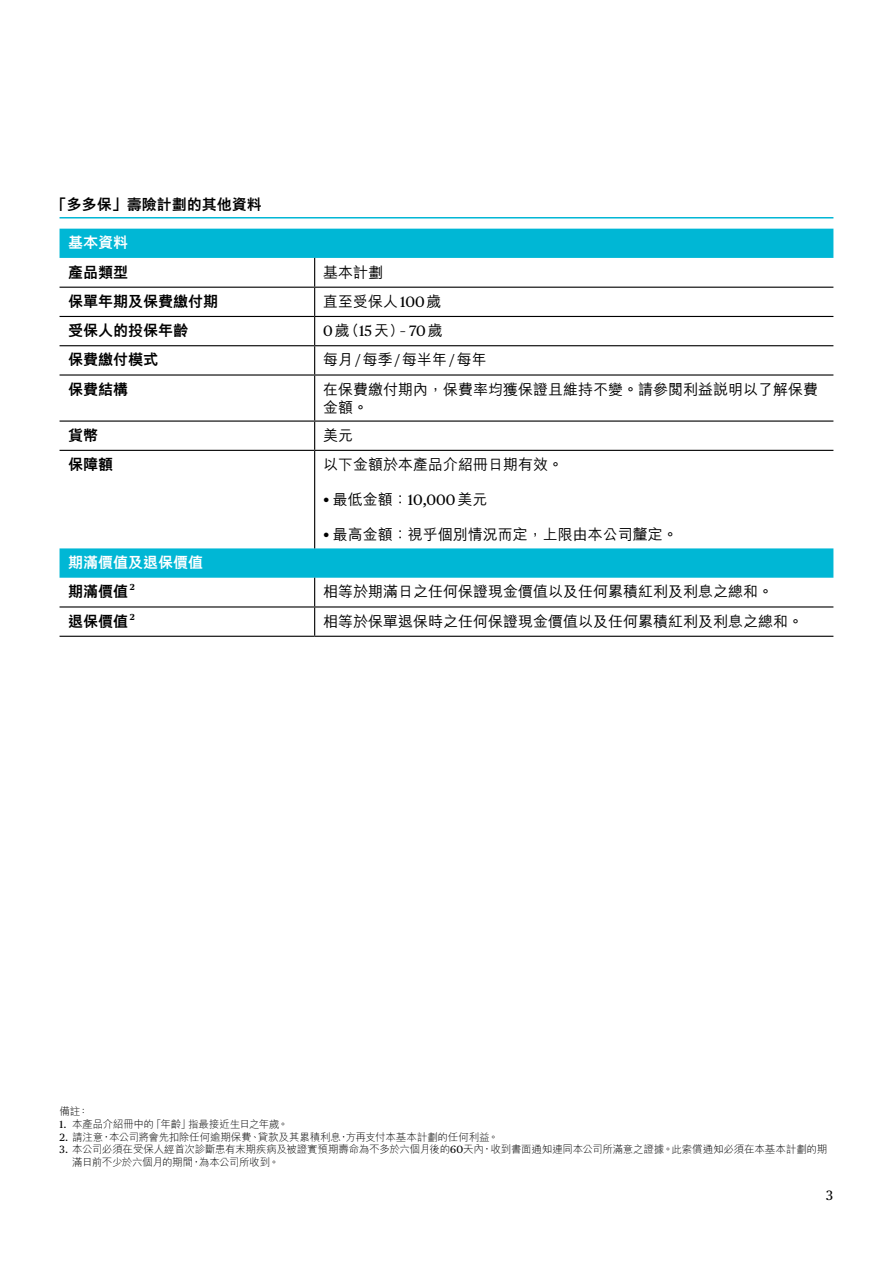
<style>
.page{position:relative;width:893px;height:1263px;background:#fff}
.page>*{position:absolute;margin:0;border:0;box-sizing:border-box;transform-origin:0 0}
.t1{font:500 15px/18px "M Hei HK";color:#000}
.t2{font:800 15px "M Hei HK";color:#000}
.t3{font:15px "Chubb Publico Text";color:#000}
.t4{font:800 15px "M Hei HK";color:#fff}
.t5{font:13.5px "Chubb Publico Text";color:#000}
.t6{font:300 10.5px/12.8px "M Hei HK";letter-spacing:-.02em;color:#000}
.t7{font:700 8.7px "Chubb Publico Text";color:#000}
.s1{font-family:"Chubb Publico Text";font-weight:400}
.s2{font-family:"M Hei HK";font-weight:500}
</style>
<div class="page">
<hr style="left:60px;top:217px;width:773px;height:1px;background:#00b7d5">
<svg style="left:60px;top:229px;width:773px;height:349px"></svg>
<hr style="left:60px;top:636px;width:255px;height:1px;background:#000">
<hr style="left:315px;top:636px;width:518px;height:1px;background:#000">
<hr style="left:315px;top:374px;width:518px;height:2px;background:#000">
<hr style="left:315px;top:420px;width:518px;height:2px;background:#000">
<hr style="left:315px;top:450px;width:518px;height:1px;background:#000">
<hr style="left:315px;top:287px;width:518px;height:1px;background:#000">
<hr style="left:315px;top:606px;width:518px;height:1px;background:#000">
<hr style="left:60px;top:287px;width:255px;height:1px;background:#000">
<hr style="left:60px;top:606px;width:255px;height:1px;background:#000">
<svg style="left:314px;top:578px;width:1px;height:58px"></svg>
<hr style="left:60px;top:316px;width:255px;height:1px;background:#000">
<hr style="left:60px;top:345px;width:255px;height:1px;background:#000">
<svg style="left:314px;top:258px;width:1px;height:116px"></svg>
<hr style="left:60px;top:374px;width:255px;height:2px;background:#000">
<hr style="left:314px;top:376px;width:1px;height:44px;background:#000">
<hr style="left:60px;top:420px;width:255px;height:2px;background:#000">
<svg style="left:314px;top:422px;width:1px;height:28px"></svg>
<hr style="left:60px;top:450px;width:255px;height:1px;background:#000">
<hr style="left:314px;top:451px;width:1px;height:97px;background:#000">
<hr style="left:315px;top:316px;width:518px;height:1px;background:#000">
<hr style="left:315px;top:345px;width:518px;height:1px;background:#000">
<h1 class="t2" style="left:52px;top:197px;width:212px">「多多保」壽險計劃的其他資料</h1>
<h1 class="t4" style="left:68px;top:235px;width:61px">基本資料</h1>
<h1 class="t2" style="left:68px;top:265px;width:61px">產品類型</h1>
<h1 class="t1" style="left:323px;top:262px;width:61px">基本計劃</h1>
<h1 class="t2" style="left:68px;top:294px;width:152px">保單年期及保費繳付期</h1>
<h1 class="t1" style="left:323px;top:291px;width:120px">直至受保人<span class="s1">100</span>歲</h1>
<h1 class="t2" style="left:68px;top:323px;width:121px">受保人的投保年齡</h1>
<h1 class="t3" style="left:323px;top:320px;width:121px">0<span class="s2">歲（</span>15<span class="s2">天)</span> – 70<span class="s2">歲</span></h1>
<h1 class="t2" style="left:68px;top:352px;width:91px">保費繳付模式</h1>
<h1 class="t1" style="left:323px;top:350px;width:165px">每月<span class="s1">/</span>每季<span class="s1">/</span>每半年<span class="s1">/</span>每年</h1>
<h1 class="t2" style="left:68px;top:382px;width:61px">保費結構</h1>
<h1 class="t1" style="left:323px;top:379px;width:497px">在保費繳付期內，保費率均獲保證且維持不變。請參閱利益說明以了解保費金額。</h1>
<h1 class="t2" style="left:68px;top:428px;width:31px">貨幣</h1>
<h1 class="t1" style="left:323px;top:425px;width:31px">美元</h1>
<h1 class="t2" style="left:68px;top:457px;width:46px">保障額</h1>
<h1 class="t1" style="left:323px;top:454px;width:241px">以下金額於本產品介紹冊日期有效。</h1>
<h1 class="t3" style="left:323px;top:488px;width:166px">• <span class="s2">最低金額：</span>10,000<span class="s2">美元</span></h1>
<h1 class="t1" style="left:323px;top:524px;width:356px"><span class="s1">•</span> 最高金額：視乎個別情況而定，上限由本公司釐定。</h1>
<h1 class="t4" style="left:68px;top:555px;width:136px">期滿價值及退保價值</h1>
<h1 class="t2" style="left:68px;top:584px;width:61px">期滿價值</h1>
<p class="t7" style="left:130px;top:580px;width:6px">2</p>
<h1 class="t1" style="left:323px;top:582px;width:451px">相等於期滿日之任何保證現金價值以及任何累積紅利及利息之總和。</h1>
<h1 class="t2" style="left:68px;top:614px;width:61px">退保價值</h1>
<p class="t7" style="left:130px;top:610px;width:6px">2</p>
<h1 class="t1" style="left:323px;top:611px;width:481px">相等於保單退保時之任何保證現金價值以及任何累積紅利及利息之總和。</h1>
<p class="t6" style="left:60px;top:1105px;width:31px">備註：</p>
<p class="t6" style="left:60px;top:1117px;width:230px"><span class="s1">1.</span> 本產品介紹冊中的「年齡」指最接近生日之年歲。</p>
<p class="t6" style="left:60px;top:1130px;width:441px"><span class="s1">2.</span> 請注意，本公司將會先扣除任何逾期保費、貸款及其累積利息，方再支付本基本計劃的任何利益。</p>
<p class="t6" style="left:72px;top:1143px;width:756px;text-indent:-13px"><span class="s1">3.</span> 本公司必須在受保人經首次診斷患有末期疾病及被證實預期壽命為不多於六個月後的<span class="s1">60</span>天內，收到書面通知連同本公司所滿意之證據。此索償通知必須在本基本計劃的期滿日前不少於六個月的期間，為本公司所收到。</p>
<p class="t5" style="left:826px;top:1185px;width:9px">3</p>
</div>
